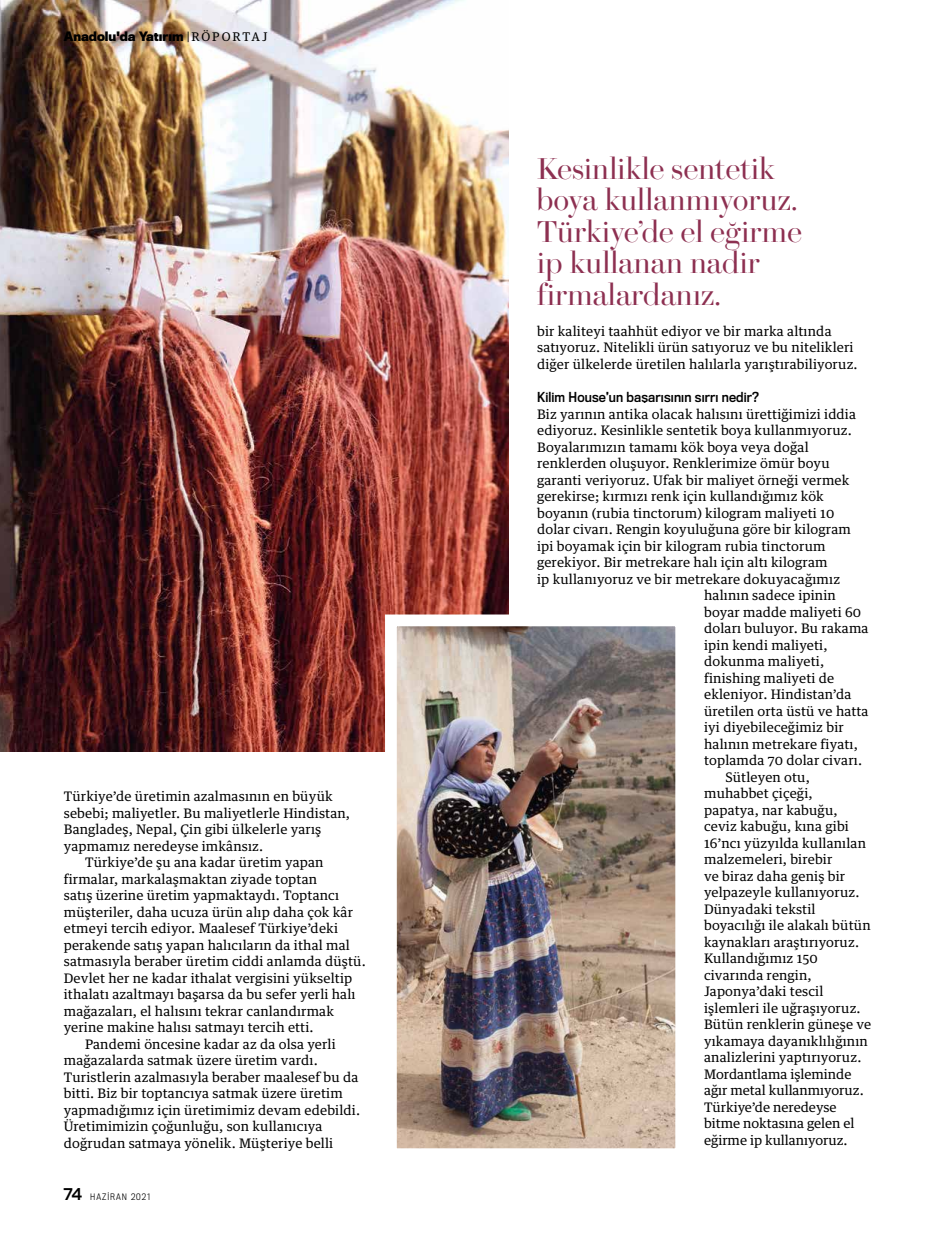
<style>
.page{position:relative;width:936px;height:1234px;background:#fff}
.page>*{position:absolute;margin:0;border:0;box-sizing:border-box;transform-origin:0 0}
.t1{font:30px/31.5px "Brunel Poster";letter-spacing:.01em;color:#8d3051}
.t2{font:13.2px/16.5px "Guardian Text Egyp";letter-spacing:.01em;color:#000}
.t3{font:12.75px "Titling Gothic FB Narrow Standard";letter-spacing:.01em;color:#000}
.t4{font:700 12px "Titling Gothic FB Narrow";color:#000}
.t5{font:300 8.25px "Titling Gothic FB Narrow";letter-spacing:.12em;color:#000}
.s1{font-family:"Guardian Text Egyp";font-weight:400}
.s2{font-family:"Titling Gothic FB Normal Standard";font-weight:400;font-size:15px}
</style>
<div class="page">
<img style="left:0;top:0;width:508px;height:750px">
<img style="left:398px;top:627px;width:276px;height:519px">
<div style="left:385px;top:614px;width:302px;height:545px;border:12px solid #fff"></div>
<p class="t4" style="left:64px;top:28px;width:205px">Anadolu'da Yatırım <span class="s1">| RÖ P O RTA J</span></p>
<p class="t2" style="left:64px;top:786px;width:270px">Türkiye’de üretimin azalmasının en büyük</p>
<p class="t2" style="left:64px;top:803px;width:288px">sebebi; maliyetler. Bu maliyetlerle Hindistan,</p>
<p class="t2" style="left:64px;top:819px;width:259px">Bangladeş, Nepal, Çin gibi ülkelerle yarış</p>
<p class="t2" style="left:64px;top:836px;width:201px">yapmamız neredeyse imkânsız.</p>
<p class="t2" style="left:85px;top:852px;width:240px">Türkiye’de şu ana kadar üretim yapan</p>
<p class="t2" style="left:64px;top:869px;width:255px">firmalar, markalaşmaktan ziyade toptan</p>
<p class="t2" style="left:64px;top:885px;width:277px">satış üzerine üretim yapmaktaydı. Toptancı</p>
<p class="t2" style="left:64px;top:902px;width:291px">müşteriler, daha ucuza ürün alıp daha çok kâr</p>
<p class="t2" style="left:64px;top:918px;width:276px">etmeyi tercih ediyor. Maalesef Türkiye’deki</p>
<p class="t2" style="left:64px;top:935px;width:287px">perakende satış yapan halıcıların da ithal mal</p>
<p class="t2" style="left:64px;top:951px;width:303px">satmasıyla beraber üretim ciddi anlamda düştü.</p>
<p class="t2" style="left:64px;top:968px;width:290px">Devlet her ne kadar ithalat vergisini yükseltip</p>
<p class="t2" style="left:64px;top:984px;width:293px">ithalatı azaltmayı başarsa da bu sefer yerli halı</p>
<p class="t2" style="left:64px;top:1001px;width:272px">mağazaları, el halısını tekrar canlandırmak</p>
<p class="t2" style="left:64px;top:1017px;width:251px">yerine makine halısı satmayı tercih etti.</p>
<p class="t2" style="left:85px;top:1034px;width:252px">Pandemi öncesine kadar az da olsa yerli</p>
<p class="t2" style="left:64px;top:1050px;width:255px">mağazalarda satmak üzere üretim vardı.</p>
<p class="t2" style="left:64px;top:1067px;width:296px">Turistlerin azalmasıyla beraber maalesef bu da</p>
<p class="t2" style="left:64px;top:1083px;width:280px">bitti. Biz bir toptancıya satmak üzere üretim</p>
<p class="t2" style="left:64px;top:1100px;width:298px">yapmadığımız için üretimimiz devam edebildi.</p>
<p class="t2" style="left:64px;top:1116px;width:260px">Üretimimizin çoğunluğu, son kullanıcıya</p>
<p class="t2" style="left:64px;top:1133px;width:271px">doğrudan satmaya yönelik. Müşteriye belli</p>
<p class="t5" style="left:64px;top:1191px;width:88px"><span class="s2">74</span> HAZİRAN 2021</p>
<h1 class="t1" style="left:537px;top:152px;width:266px">Kesinlikle sentetik boya kullanmıyoruz.<br>Türkiye’de el eğirme ip kullanan nadir firmalardanız.</h1>
<p class="t2" style="left:537px;top:321px;width:322px">bir kaliteyi taahhüt ediyor ve bir marka altında satıyoruz. Nitelikli ürün satıyoruz ve bu nitelikleri diğer ülkelerde üretilen halılarla yarıştırabiliyoruz.</p>
<p class="t3" style="left:537px;top:389px;width:223px">Kilim House’un başarısının sırrı nedir?</p>
<p class="t2" style="left:537px;top:404px;width:320px">Biz yarının antika olacak halısını ürettiğimizi iddia</p>
<p class="t2" style="left:537px;top:420px;width:316px">ediyoruz. Kesinlikle sentetik boya kullanmıyoruz.</p>
<p class="t2" style="left:537px;top:437px;width:273px">Boyalarımızın tamamı kök boya veya doğal</p>
<p class="t2" style="left:537px;top:453px;width:294px">renklerden oluşuyor. Renklerimize ömür boyu</p>
<p class="t2" style="left:537px;top:470px;width:314px">garanti veriyoruz. Ufak bir maliyet örneği vermek</p>
<p class="t2" style="left:537px;top:486px;width:288px">gerekirse; kırmızı renk için kullandığımız kök</p>
<p class="t2" style="left:537px;top:503px;width:299px">boyanın (rubia tinctorum) kilogram maliyeti 10</p>
<p class="t2" style="left:537px;top:519px;width:315px">dolar civarı. Rengin koyuluğuna göre bir kilogram</p>
<p class="t2" style="left:537px;top:536px;width:290px">ipi boyamak için bir kilogram rubia tinctorum</p>
<p class="t2" style="left:537px;top:552px;width:292px">gerekiyor. Bir metrekare halı için altı kilogram</p>
<p class="t2" style="left:537px;top:569px;width:304px">ip kullanıyoruz ve bir metrekare dokuyacağımız</p>
<p class="t2" style="left:704px;top:585px;width:133px">halının sadece ipinin</p>
<p class="t2" style="left:704px;top:602px;width:159px">boyar madde maliyeti 60</p>
<p class="t2" style="left:704px;top:618px;width:166px">doları buluyor. Bu rakama</p>
<p class="t2" style="left:704px;top:635px;width:125px">ipin kendi maliyeti,</p>
<p class="t2" style="left:704px;top:651px;width:121px">dokunma maliyeti,</p>
<p class="t2" style="left:704px;top:668px;width:132px">finishing maliyeti de</p>
<p class="t2" style="left:704px;top:684px;width:149px">ekleniyor. Hindistan’da</p>
<p class="t2" style="left:704px;top:701px;width:166px">üretilen orta üstü ve hatta</p>
<p class="t2" style="left:704px;top:717px;width:141px">iyi diyebileceğimiz bir</p>
<p class="t2" style="left:704px;top:734px;width:155px">halının metrekare fiyatı,</p>
<p class="t2" style="left:704px;top:750px;width:159px">toplamda 70 dolar civarı.</p>
<p class="t2" style="left:725px;top:767px;width:86px">Sütleyen otu,</p>
<p class="t2" style="left:704px;top:783px;width:110px">muhabbet çiçeği,</p>
<p class="t2" style="left:704px;top:800px;width:135px">papatya, nar kabuğu,</p>
<p class="t2" style="left:704px;top:816px;width:146px">ceviz kabuğu, kına gibi</p>
<p class="t2" style="left:704px;top:833px;width:163px">16’ncı yüzyılda kullanılan</p>
<p class="t2" style="left:704px;top:849px;width:130px">malzemeleri, birebir</p>
<p class="t2" style="left:704px;top:866px;width:142px">ve biraz daha geniş bir</p>
<p class="t2" style="left:704px;top:882px;width:157px">yelpazeyle kullanıyoruz.</p>
<p class="t2" style="left:704px;top:899px;width:113px">Dünyadaki tekstil</p>
<p class="t2" style="left:704px;top:915px;width:168px">boyacılığı ile alakalı bütün</p>
<p class="t2" style="left:704px;top:932px;width:156px">kaynakları araştırıyoruz.</p>
<p class="t2" style="left:704px;top:948px;width:115px">Kullandığımız 150</p>
<p class="t2" style="left:704px;top:965px;width:109px">civarında rengin,</p>
<p class="t2" style="left:704px;top:981px;width:121px">Japonya’daki tescil</p>
<p class="t2" style="left:704px;top:998px;width:158px">işlemleri ile uğraşıyoruz.</p>
<p class="t2" style="left:704px;top:1014px;width:169px">Bütün renklerin güneşe ve</p>
<p class="t2" style="left:704px;top:1031px;width:165px">yıkamaya dayanıklılığının</p>
<p class="t2" style="left:704px;top:1047px;width:159px">analizlerini yaptırıyoruz.</p>
<p class="t2" style="left:704px;top:1064px;width:149px">Mordantlama işleminde</p>
<p class="t2" style="left:704px;top:1080px;width:161px">ağır metal kullanmıyoruz.</p>
<p class="t2" style="left:704px;top:1097px;width:134px">Türkiye’de neredeyse</p>
<p class="t2" style="left:704px;top:1113px;width:152px">bitme noktasına gelen el</p>
<p class="t2" style="left:704px;top:1130px;width:145px">eğirme ip kullanıyoruz.</p>
</div>
